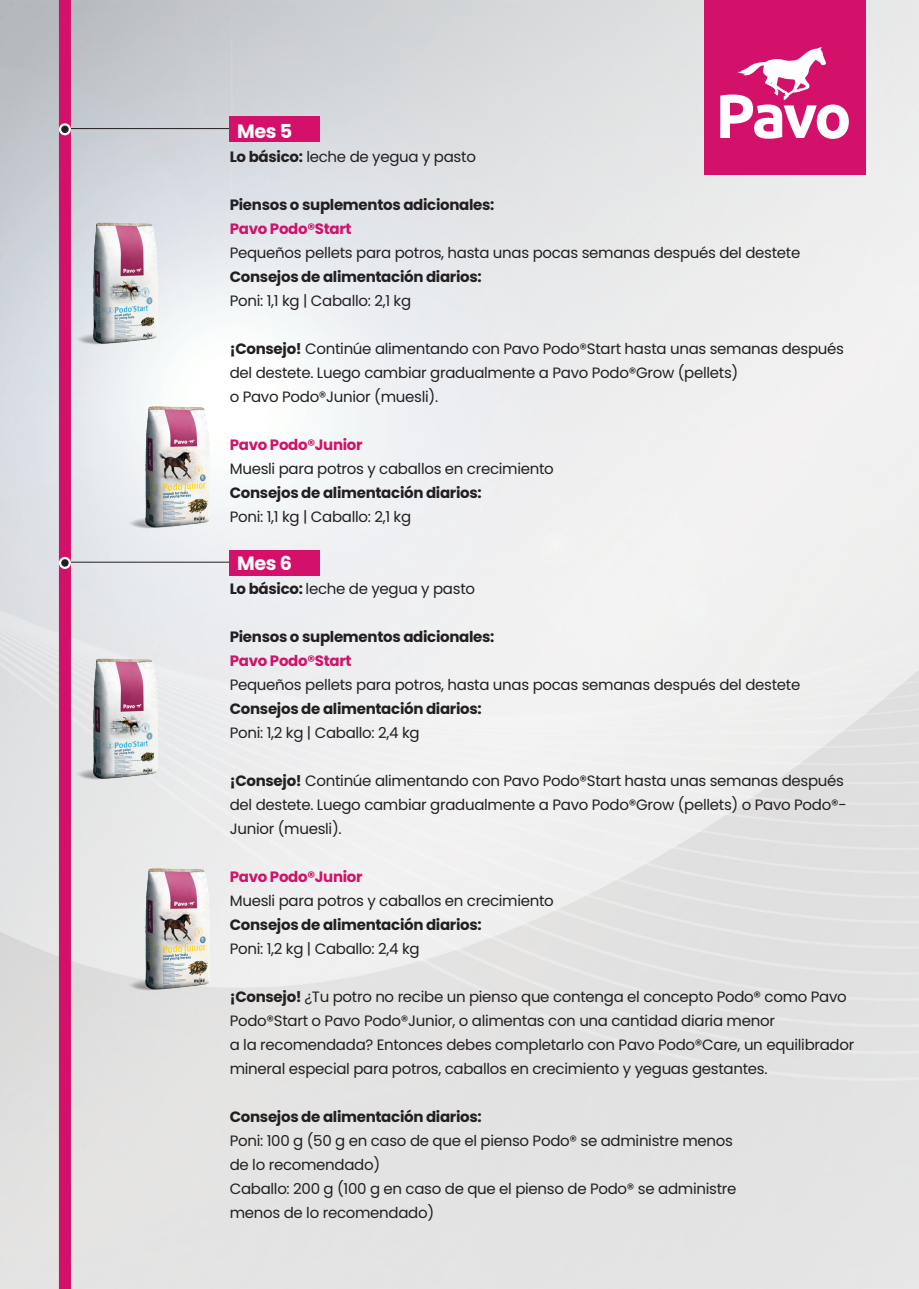
<style>
.page{position:relative;width:919px;height:1289px;background:#fff}
.page>*{position:absolute;margin:0;border:0;box-sizing:border-box;transform-origin:0 0}
.t1{font:700 19.2px "Poppins";letter-spacing:-.02em;color:#fff}
.t2{font:15px/24px "Poppins";letter-spacing:-.02em;color:#231f20}
.t3{font:700 15px "Poppins";letter-spacing:-.02em;color:#231f20}
.t4{font:700 15px "Poppins";letter-spacing:-.02em;color:#d3116b}
.s1{font-weight:700}
</style>
<div class="page">
<img style="left:0;top:0;width:918px;height:1288px">
<div style="left:59px;top:0;width:12px;height:1288px;background:#d3116b"></div>
<hr style="left:65px;top:128px;width:173px;height:1px;background:#231f20">
<div style="left:60px;top:124px;width:10px;height:10px;background:#231f20;border-radius:50%"></div>
<div style="left:59px;top:123px;width:12px;height:12px;border:2px solid #fff;border-radius:50%"></div>
<hr style="left:65px;top:562px;width:184px;height:1px;background:#231f20">
<div style="left:60px;top:558px;width:10px;height:10px;background:#231f20;border-radius:50%"></div>
<div style="left:59px;top:557px;width:12px;height:12px;border:2px solid #fff;border-radius:50%"></div>
<div style="left:230px;top:117px;width:90px;height:25px;background:#d3116b"></div>
<div style="left:230px;top:550px;width:90px;height:26px;background:#d3116b"></div>
<div style="left:704px;top:0;width:161px;height:174px;background:#d3116b"></div>
<svg style="left:720px;top:47px;width:128px;height:92px"></svg>
<img style="left:71px;top:221px;width:87px;height:130px">
<img style="left:120px;top:405px;width:90px;height:130px">
<img style="left:71px;top:657px;width:87px;height:130px">
<img style="left:120px;top:867px;width:90px;height:130px">
<p class="t1" style="left:237px;top:120px;width:57px">Mes 5</p>
<p class="t2" style="left:230px;top:145px;width:248px"><span class="s1">Lo básico:</span> leche de yegua y pasto</p>
<p class="t3" style="left:230px;top:196px;width:266px">Piensos o suplementos adicionales:</p>
<p class="t4" style="left:230px;top:220px;width:123px">Pavo Podo®Start</p>
<p class="t2" style="left:230px;top:241px;width:572px">Pequeños pellets para potros, hasta unas pocas semanas después del destete</p>
<p class="t3" style="left:230px;top:268px;width:253px">Consejos de alimentación diarios:</p>
<p class="t2" style="left:230px;top:289px;width:183px">Poni: 1,1 kg | Caballo: 2,1 kg</p>
<p class="t2" style="left:230px;top:337px;width:615px"><span class="s1">¡Consejo!</span> Continúe alimentando con Pavo Podo®Start hasta unas semanas después del destete. Luego cambiar gradualmente a Pavo Podo®Grow (pellets)<br>o Pavo Podo®Junior (muesli).</p>
<p class="t4" style="left:230px;top:436px;width:134px">Pavo Podo®Junior</p>
<p class="t2" style="left:230px;top:457px;width:325px">Muesli para potros y caballos en crecimiento</p>
<p class="t3" style="left:230px;top:484px;width:253px">Consejos de alimentación diarios:</p>
<p class="t2" style="left:230px;top:505px;width:183px">Poni: 1,1 kg | Caballo: 2,1 kg</p>
<p class="t1" style="left:237px;top:552px;width:56px">Mes 6</p>
<p class="t2" style="left:230px;top:577px;width:247px"><span class="s1">Lo básico:</span> leche de yegua y pasto</p>
<p class="t3" style="left:230px;top:628px;width:266px">Piensos o suplementos adicionales:</p>
<p class="t4" style="left:230px;top:652px;width:123px">Pavo Podo®Start</p>
<p class="t2" style="left:230px;top:673px;width:572px">Pequeños pellets para potros, hasta unas pocas semanas después del destete</p>
<p class="t3" style="left:230px;top:700px;width:253px">Consejos de alimentación diarios:</p>
<p class="t2" style="left:230px;top:721px;width:191px">Poni: 1,2 kg | Caballo: 2,4 kg</p>
<p class="t2" style="left:230px;top:769px;width:618px"><span class="s1">¡Consejo!</span> Continúe alimentando con Pavo Podo®Start hasta unas semanas después del destete. Luego cambiar gradualmente a Pavo Podo®Grow (pellets) o Pavo Podo®-<br>Junior (muesli).</p>
<p class="t4" style="left:230px;top:868px;width:134px">Pavo Podo®Junior</p>
<p class="t2" style="left:230px;top:889px;width:325px">Muesli para potros y caballos en crecimiento</p>
<p class="t3" style="left:230px;top:916px;width:253px">Consejos de alimentación diarios:</p>
<p class="t2" style="left:230px;top:937px;width:191px">Poni: 1,2 kg | Caballo: 2,4 kg</p>
<p class="t2" style="left:230px;top:985px;width:626px"><span class="s1">¡Consejo!</span> ¿Tu potro no recibe un pienso que contenga el concepto Podo® como Pavo Podo®Start o Pavo Podo®Junior, o alimentas con una cantidad diaria menor<br>a la recomendada? Entonces debes completarlo con Pavo Podo®Care, un equilibrador mineral especial para potros, caballos en crecimiento y yeguas gestantes.</p>
<p class="t3" style="left:230px;top:1108px;width:253px">Consejos de alimentación diarios:</p>
<p class="t2" style="left:230px;top:1129px;width:504px">Poni: 100 g (50 g en caso de que el pienso Podo® se administre menos de lo recomendado)</p>
<p class="t2" style="left:230px;top:1177px;width:508px">Caballo: 200 g (100 g en caso de que el pienso de Podo® se administre menos de lo recomendado)</p>
</div>
